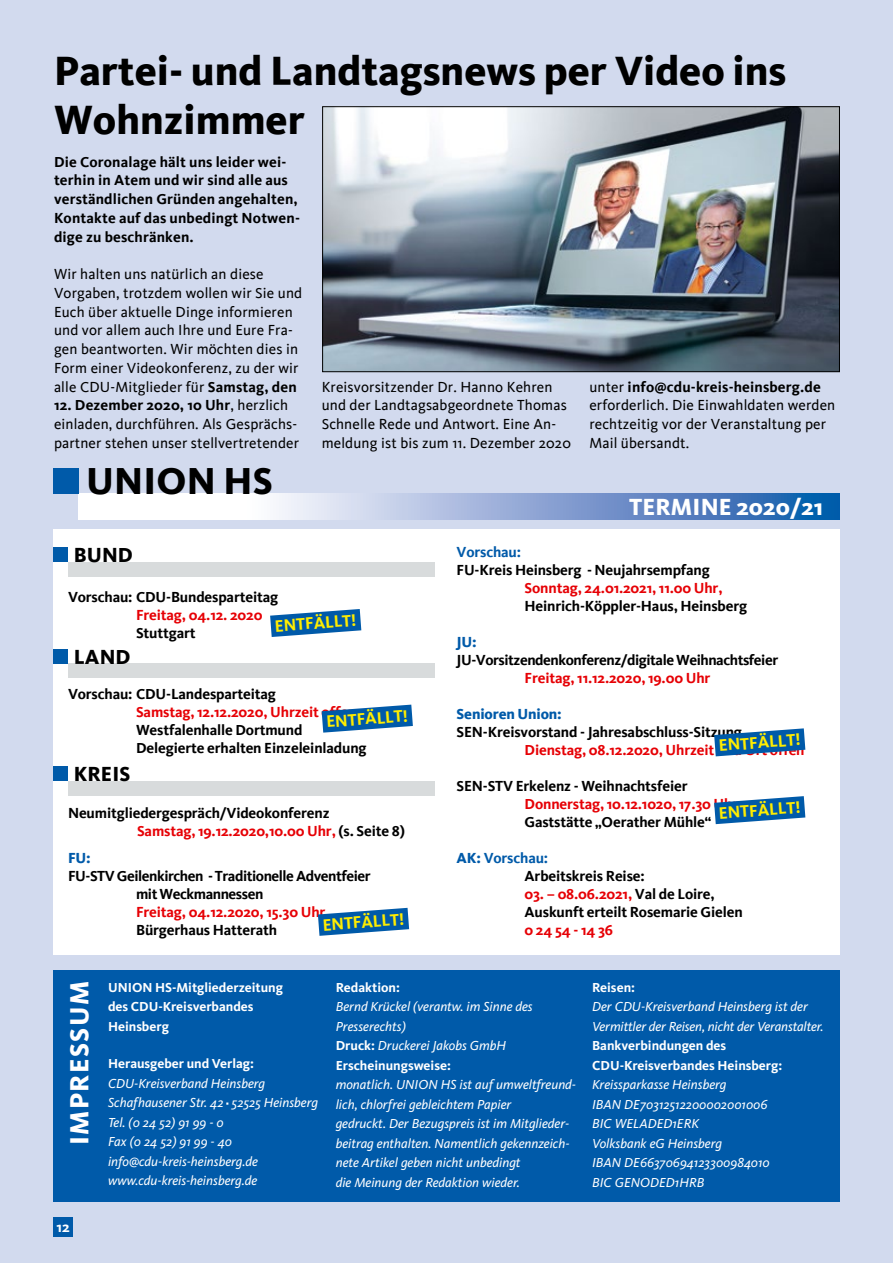
<style>
.page{position:relative;width:893px;height:1263px;background:#d2daee}
.page>*{position:absolute;margin:0;border:0;box-sizing:border-box;transform-origin:0 0}
.t1{font:800 42px/49.5px "Kievit";color:#000}
.t2{font:800 38.7px "Kievit";letter-spacing:.005em;color:#000}
.t3{font:800 27px "Kievit";letter-spacing:.05em;color:#fff}
.t4{font:800 24px "Kievit";letter-spacing:.005em;color:#fff}
.t5{font:800 21px "Kievit";letter-spacing:.005em;color:#000}
.t6{font:700 17.1px "Kievit";color:#ffed00}
.t7{font:15px/18.8px "Kievit";letter-spacing:.01em;color:#000}
.t8{font:700 15px/18px "Kievit";letter-spacing:-.01em;color:#000}
.t9{font:700 15px "Kievit";letter-spacing:-.01em;color:#e60005}
.t10{font:700 15px/18.8px "Kievit";letter-spacing:.01em;color:#000}
.t11{font:700 15px/18px "Kievit";letter-spacing:-.03em;color:#000}
.t12{font:800 15px "Kievit";letter-spacing:-.01em;color:#005aa9}
.t13{font:700 15px "Kievit";color:#005aa9}
.t14{font:700 15px "Kievit";color:#fff}
.t15{font:italic 13.5px/19.5px "Kievit OT";color:#fff}
.t16{font:700 13.5px/19.5px "Kievit OT";color:#fff}
.s1{font-weight:700}
.s2{color:#e60005}
.s3{font-weight:800;color:#005aa9}
.s4{color:#005aa9}
.s5{color:#000}
.s6{font-weight:700;font-style:normal}
.s7{font-family:"Franklin Gothic";font-weight:600;font-style:normal}
</style>
<div class="page">
<div style="left:53px;top:1217px;width:20px;height:20px;background:#005aa9"></div>
<svg style="left:79px;top:494px;width:761px;height:25px;background:#a3badd"></svg>
<div style="left:53px;top:468px;width:26px;height:26px;background:#005aa9"></div>
<div style="left:53px;top:529px;width:787px;height:426px;background:#fff"></div>
<div style="left:68px;top:562px;width:366px;height:15px;background:#d8dbdc"></div>
<div style="left:53px;top:547px;width:15px;height:15px;background:#005aa9"></div>
<div style="left:68px;top:663px;width:366px;height:15px;background:#d8dbdc"></div>
<div style="left:53px;top:649px;width:15px;height:14px;background:#005aa9"></div>
<div style="left:68px;top:781px;width:366px;height:15px;background:#d8dbdc"></div>
<div style="left:53px;top:766px;width:15px;height:15px;background:#005aa9"></div>
<div style="left:53px;top:970px;width:787px;height:231px;background:#005aa9"></div>
<svg style="left:714px;top:728px;width:91px;height:28px"></svg>
<svg style="left:714px;top:796px;width:91px;height:28px"></svg>
<svg style="left:270px;top:609px;width:91px;height:28px"></svg>
<svg style="left:322px;top:705px;width:91px;height:28px"></svg>
<svg style="left:318px;top:908px;width:91px;height:28px"></svg>
<img style="left:324px;top:108px;width:514px;height:262px">
<div style="left:322px;top:106px;width:518px;height:266px;border:1px solid #000"></div>
<h1 class="t1" style="left:54px;top:46px;width:734px">Partei- und Landtagsnews per Video ins<br>Wohnzimmer</h1>
<p class="t10" style="left:54px;top:152px;width:247px">Die Coronalage hält uns leider wei&shy;terhin in Atem und wir sind alle aus verständlichen Gründen angehalten,<br>Kontakte auf das unbedingt N otwen&shy;dige zu beschränken.</p>
<p class="t7" style="left:54px;top:265px;width:250px">Wir halten uns natürlich an diese Vorgaben, trotzdem wollen wir Sie und Euch über aktuelle Dinge informieren und vor allem auch Ihre und Eure Fra&shy;gen beantworten. Wir möchten dies in Form einer Videokonferenz, zu der wir alle CDU -Mitglieder für <span class="s1">Samstag, den</span></p>
<p class="t7" style="left:54px;top:396px;width:247px"><span class="s1">12. Dezember 2020, 10 U hr</span>, herzlich einladen, durchführen. Als Gesprächs&shy;partner stehen unser stellvertretender</p>
<h2 class="t2" style="left:86px;top:458px;width:188px">UNION HS</h2>
<p class="t7" style="left:322px;top:377px;width:251px">Kreisvorsitzender Dr. Hanno Kehren und der Landtagsabgeordnete Thomas Schnelle Rede und Antwort. Eine An&shy;meldung ist bis zum 11. Dezember 2020</p>
<p class="t7" style="left:589px;top:377px;width:247px">unter <span class="s1">info@cdu-kreis-heinsberg.de </span>erforderlich. Die Einwahldaten werden rechtzeitig vor der Veranstaltung per Mail übersandt.</p>
<h3 class="t4" style="left:629px;top:493px;width:195px">TERMINE 2020/21</h3>
<h3 class="t5" style="left:74px;top:543px;width:61px">BUND</h3>
<p class="t8" style="left:68px;top:587px;width:212px">Vorschau: CDU -Bundesparteitag</p>
<p class="t9" style="left:136px;top:606px;width:128px">Freitag, 04.12. 2020</p>
<p class="t8" style="left:136px;top:623px;width:61px">Stuttgart</p>
<p class="t6" style="left:274px;top:616px;width:83px;rotate:-4deg">ENT FÄLLT !</p>
<h3 class="t5" style="left:74px;top:644px;width:58px">LAND</h3>
<p class="t8" style="left:68px;top:685px;width:209px">Vorschau: CDU -Landesparteitag</p>
<p class="t9" style="left:136px;top:703px;width:226px">Samstag, 12.12.2020, U hrzeit offen,</p>
<p class="t8" style="left:136px;top:721px;width:168px">Westfalenhalle Dortmund</p>
<p class="t8" style="left:68px;top:739px;width:41px">D</p>
<p class="t8" style="left:147px;top:739px;width:222px">elegierte erhalten Einzeleinladung</p>
<p class="t6" style="left:326px;top:711px;width:83px;rotate:-4deg">ENT FÄLLT !</p>
<h3 class="t5" style="left:74px;top:762px;width:58px">KREIS</h3>
<p class="t8" style="left:137px;top:803px;width:270px;text-indent:-69px">N eumitgliedergespräch/Videokonferenz<br><span class="s2">Samstag, 19.12.2020,10.00 U hr,</span> (s. Seite 8)</p>
<p class="t12" style="left:68px;top:849px;width:24px">FU:</p>
<p class="t8" style="left:68px;top:866px;width:32px">FU-STV</p>
<p class="t11" style="left:136px;top:866px;width:236px;text-indent:-19px">Geilenkirchen - Traditionelle Adventfeier mit Weckmannessen</p>
<p class="t9" style="left:136px;top:903px;width:195px">Freitag, 04.12.2020, 15.30 U hr,</p>
<p class="t8" style="left:136px;top:920px;width:143px">Bürgerhaus Hatterath</p>
<p class="t6" style="left:322px;top:915px;width:83px;rotate:-4deg">ENT FÄLLT !</p>
<p class="t13" style="left:457px;top:543px;width:66px">Vorschau:</p>
<p class="t8" style="left:457px;top:561px;width:255px">FU -Kreis Heinsberg - Neujahrsempfang</p>
<p class="t9" style="left:525px;top:579px;width:199px">Sonntag, 24.01.2021, 11.00 U hr,</p>
<p class="t8" style="left:525px;top:597px;width:224px">Heinrich-Köppler-Haus, Heinsberg</p>
<p class="t12" style="left:457px;top:633px;width:22px">JU:</p>
<p class="t11" style="left:457px;top:651px;width:323px">JU -Vorsitzendenkonferenz/digitale Weihnachtsfeier</p>
<p class="t9" style="left:525px;top:669px;width:187px">Freitag, 11.12.2020, 19.00 U hr</p>
<p class="t12" style="left:457px;top:705px;width:107px">Senioren Union:</p>
<p class="t8" style="left:457px;top:723px;width:287px">SEN -Kreisvorstand - Jahresabschluss-Sitzung</p>
<p class="t9" style="left:457px;top:741px;width:41px">D</p>
<p class="t9" style="left:535px;top:741px;width:271px">ienstag, 08.12.2020, U hrzeit und Ort offen</p>
<p class="t8" style="left:457px;top:777px;width:41px">SEN-STV</p>
<p class="t8" style="left:516px;top:777px;width:173px">Erkelenz - Weihnachtsfeier</p>
<p class="t9" style="left:457px;top:795px;width:41px">D</p>
<p class="t9" style="left:535px;top:795px;width:209px">onnerstag, 10.12.1020, 17.30 U hr,</p>
<p class="t8" style="left:457px;top:813px;width:40px">G</p>
<p class="t8" style="left:535px;top:813px;width:178px">aststätte „Oerather Mühle“</p>
<p class="t8" style="left:525px;top:849px;width:122px;text-indent:-68px"><span class="s3">AK:</span> <span class="s4">Vorschau:<br></span>Arbeitskreis Reise:</p>
<p class="t9" style="left:525px;top:885px;width:192px">03. – 08.06.2021, <span class="s5">Val de Loire,</span></p>
<p class="t8" style="left:457px;top:903px;width:41px">A</p>
<p class="t8" style="left:535px;top:903px;width:210px">uskunft erteilt Rosemarie Gielen</p>
<p class="t9" style="left:525px;top:921px;width:90px">0 24 54 - 14 36</p>
<p class="t6" style="left:718px;top:735px;width:83px;rotate:-4deg">ENT FÄLLT !</p>
<p class="t6" style="left:718px;top:803px;width:83px;rotate:-4deg">ENT FÄLLT !</p>
<p class="t16" style="left:336px;top:977px;width:66px">Redaktion:</p>
<p class="t15" style="left:336px;top:997px;width:199px">Bernd Krückel (verantw. im Sinne des<br>Presserechts)<br><span class="s6">Druck:</span> Druckerei Jakobs GmbH<br><span class="s6">Erscheinungsweise:</span></p>
<p class="t15" style="left:336px;top:1075px;width:242px">monatlich. UNION HS ist auf umweltfreund&shy;lich, chlorfrei gebleichtem Papier<br>gedruckt. Der Bezugspreis ist im Mitglieder&shy;beitrag enthalten. Namentlich gekennzeich&shy;nete Artikel geben nicht unbedingt<br>die Meinung der Redaktion wieder.</p>
<p class="t16" style="left:108px;top:977px;width:176px">UNION HS-Mitgliederzeitung des CDU-Kreisverbandes<br>Heinsberg</p>
<p class="t16" style="left:108px;top:1054px;width:147px">Herausgeber und Verlag:</p>
<p class="t15" style="left:108px;top:1073px;width:212px">CDU-Kreisverband Heinsberg<br>Schafhausener Str. 42 <span class="s7">·</span> 52525 Heinsberg<br>Tel. (0 24 52) 91 99 - 0<br>Fax (0 24 52) 91 99 - 40 info@cdu-kreis-heinsberg.de www.cdu-kreis-heinsberg.de</p>
<h3 class="t3" style="left:63px;top:1145px;width:165px;rotate:-90deg">IMPRESSUM</h3>
<p class="t16" style="left:592px;top:978px;width:44px">Reisen:</p>
<p class="t15" style="left:592px;top:997px;width:233px">Der CDU-Kreisverband Heinsberg ist der<br>Vermittler der Reisen, nicht der Veranstalter.</p>
<p class="t16" style="left:592px;top:1036px;width:192px">Bankverbindungen des<br>CDU-Kreisverbandes Heinsberg:</p>
<p class="t15" style="left:592px;top:1075px;width:179px">Kreissparkasse Heinsberg<br>IBAN DE70312512200002001006<br>BIC WELADED1ERK<br>Volksbank eG Heinsberg<br>IBAN DE66370694123300984010<br>BIC GENODED1HRB</p>
<p class="t14" style="left:56px;top:1218px;width:15px">12</p>
</div>
